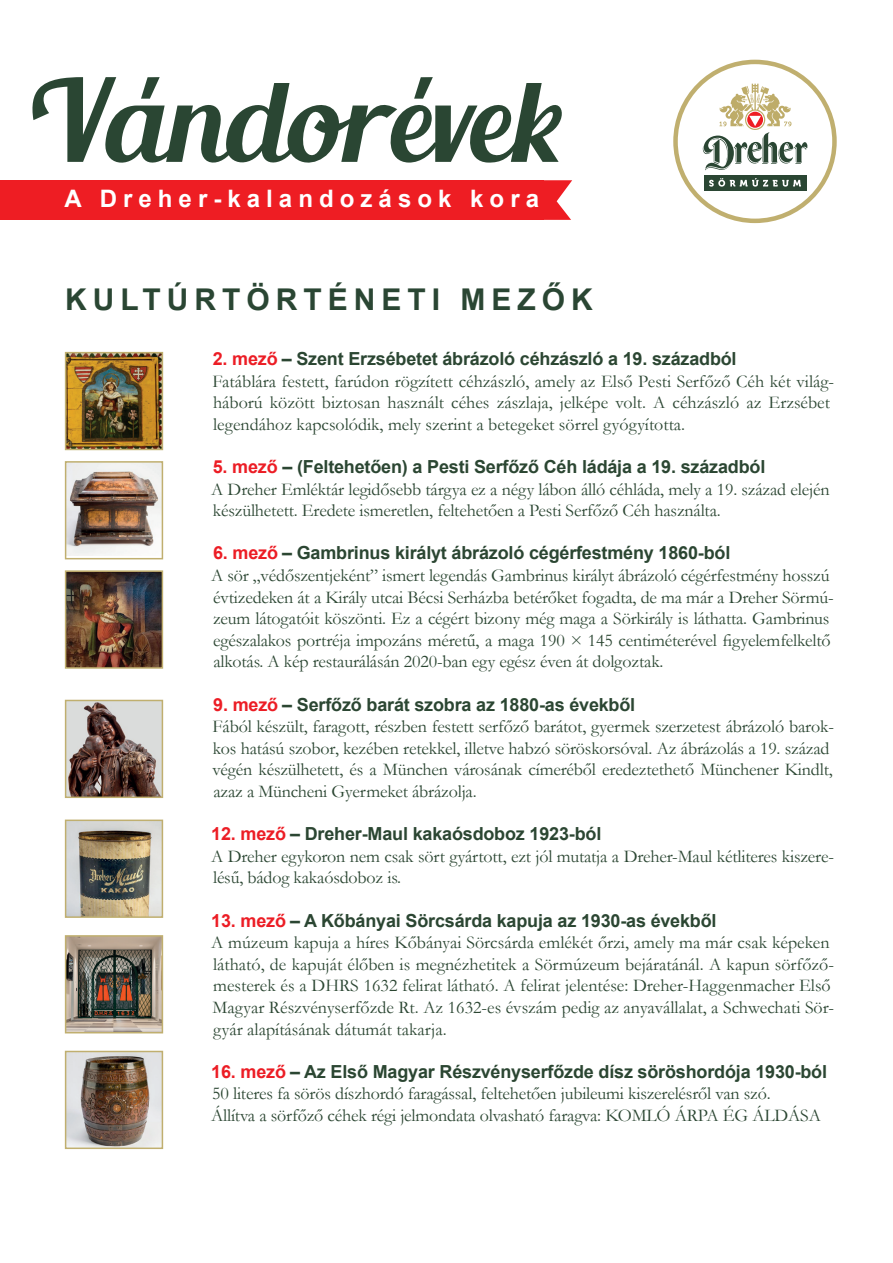
<style>
.page{position:relative;width:893px;height:1263px;background:#fff}
.page>*{position:absolute;margin:0;border:0;box-sizing:border-box;transform-origin:0 0}
.t1{font:112.65px "Blenda Script";color:#2a4633}
.t2{font:700 30px "Arial";letter-spacing:.2em;color:#2a4633}
.t3{font:700 24px "Arial";letter-spacing:.25em;color:#fff}
.t4{font:18px/21.6px "Garamond";letter-spacing:-.01em;color:#2b4632}
.t5{font:700 18px "Arial";letter-spacing:-.01em;color:#2b4632}
.s1{color:#ec1d25}
</style>
<div class="page">
<div style="left:673px;top:60px;width:164px;height:163px;border:4px solid #c0af6f;border-radius:50%"></div>
<div style="left:704px;top:175px;width:103px;height:15px;background:#2a4633"></div>
<svg style="left:709px;top:178px;width:92px;height:9px"></svg>
<svg style="left:703px;top:84px;width:106px;height:86px"></svg>
<div style="left:0;top:180px;width:544px;height:40px;background:#ee1d23"></div>
<svg style="left:544px;top:180px;width:28px;height:40px"></svg>
<img style="left:64px;top:351px;width:100px;height:100px">
<img style="left:64px;top:461px;width:100px;height:99px">
<img style="left:64px;top:570px;width:100px;height:99px">
<svg style="left:64px;top:699px;width:100px;height:99px"></svg>
<img style="left:64px;top:819px;width:100px;height:99px">
<img style="left:64px;top:935px;width:100px;height:99px">
<img style="left:64px;top:1050px;width:100px;height:99px">
<h1 class="t1" style="left:26px;top:49px;width:535px">Vándorévek</h1>
<h3 class="t3" style="left:65px;top:183px;width:476px">A Dreher-kalandozások kora</h3>
<h2 class="t2" style="left:65px;top:280px;width:529px">KULTÚRTÖRTÉNETI MEZŐK</h2>
<p class="t5" style="left:213px;top:347px;width:525px"><span class="s1">2. mező</span> – Szent Erzsébetet ábrázoló céhzászló a 19. századból</p>
<p class="t4" style="left:213px;top:370px;width:623px">Fatáblára festett, farúdon rögzített céhzászló, amely az Első Pesti Serfőző Céh két világ&shy;háború között biztosan használt céhes zászlaja, jelképe volt. A céhzászló az Erzsébet legendához kapcsolódik, mely szerint a betegeket sörrel gyógyította.</p>
<p class="t5" style="left:213px;top:455px;width:554px"><span class="s1">5. mező</span> – (Feltehetően) a Pesti Serfőző Céh ládája a 19. századból</p>
<p class="t4" style="left:211px;top:478px;width:620px">A Dreher Emléktár legidősebb tárgya ez a négy lábon álló céhláda, mely a 19. század elején készülhetett. Eredete ismeretlen, feltehetően a Pesti Serfőző Céh használta.</p>
<p class="t5" style="left:213px;top:541px;width:519px"><span class="s1">6. mező</span> – Gambrinus királyt ábrázoló cégérfestmény 1860-ból</p>
<p class="t4" style="left:211px;top:564px;width:624px">A sör „védőszentjeként” ismert legendás Gambrinus királyt ábrázoló cégérfestmény hosszú évtizedeken át a Király utcai Bécsi Serházba betérőket fogadta, de ma már a Dreher Sörmú&shy;zeum látogatóit köszönti. Ez a cégért bizony még maga a Sörkirály is láthatta. Gambrinus egészalakos portréja impozáns méretű, a maga 190 × 145 centiméterével figyelemfelkeltő alkotás. A kép restaurálásán 2020-ban egy egész éven át dolgoztak.</p>
<p class="t5" style="left:213px;top:692px;width:424px"><span class="s1">9. mező</span> – Serfőző barát szobra az 1880-as évekből</p>
<p class="t4" style="left:212px;top:715px;width:623px">Fából készült, faragott, részben festett serfőző barátot, gyermek szerzetest ábrázoló barok&shy;kos hatású szobor, kezében retekkel, illetve habzó söröskorsóval. Az ábrázolás a 19. század végén készülhetett, és a München városának címeréből eredeztethető Münchener Kindlt, azaz a Müncheni Gyermeket ábrázolja.</p>
<p class="t5" style="left:211px;top:822px;width:392px"><span class="s1">12. mező</span> – Dreher-Maul kakaósdoboz 1923-ból</p>
<p class="t4" style="left:211px;top:845px;width:624px">A Dreher egykoron nem csak sört gyártott, ezt jól mutatja a Dreher-Maul kétliteres kiszere&shy;lésű, bádog kakaósdoboz is.</p>
<p class="t5" style="left:211px;top:908px;width:507px"><span class="s1">13. mező</span> – A Kőbányai Sörcsárda kapuja az 1930-as évekből</p>
<p class="t4" style="left:211px;top:931px;width:624px">A múzeum kapuja a híres Kőbányai Sörcsárda emlékét őrzi, amely ma már csak képeken látható, de kapuját élőben is megnézhetitek a Sörmúzeum bejáratánál. A kapun sörfőző&shy;mesterek és a DHRS 1632 felirat látható. A felirat jelentése: Dreher-Haggenmacher Első Magyar Részvényserfőzde Rt. Az 1632-es évszám pedig az anyavállalat, a Schwechati Sör&shy;gyár alapításának dátumát takarja.</p>
<p class="t5" style="left:211px;top:1060px;width:617px"><span class="s1">16. mező</span> – Az Első Magyar Részvényserfőzde dísz söröshordója 1930-ból</p>
<p class="t4" style="left:211px;top:1082px;width:611px">50 literes fa sörös díszhordó faragással, feltehetően jubileumi kiszerelésről van szó.<br>Állítva a sörfőző céhek régi jelmondata olvasható faragva: KOMLÓ ÁRPA ÉG ÁLDÁSA</p>
</div>
